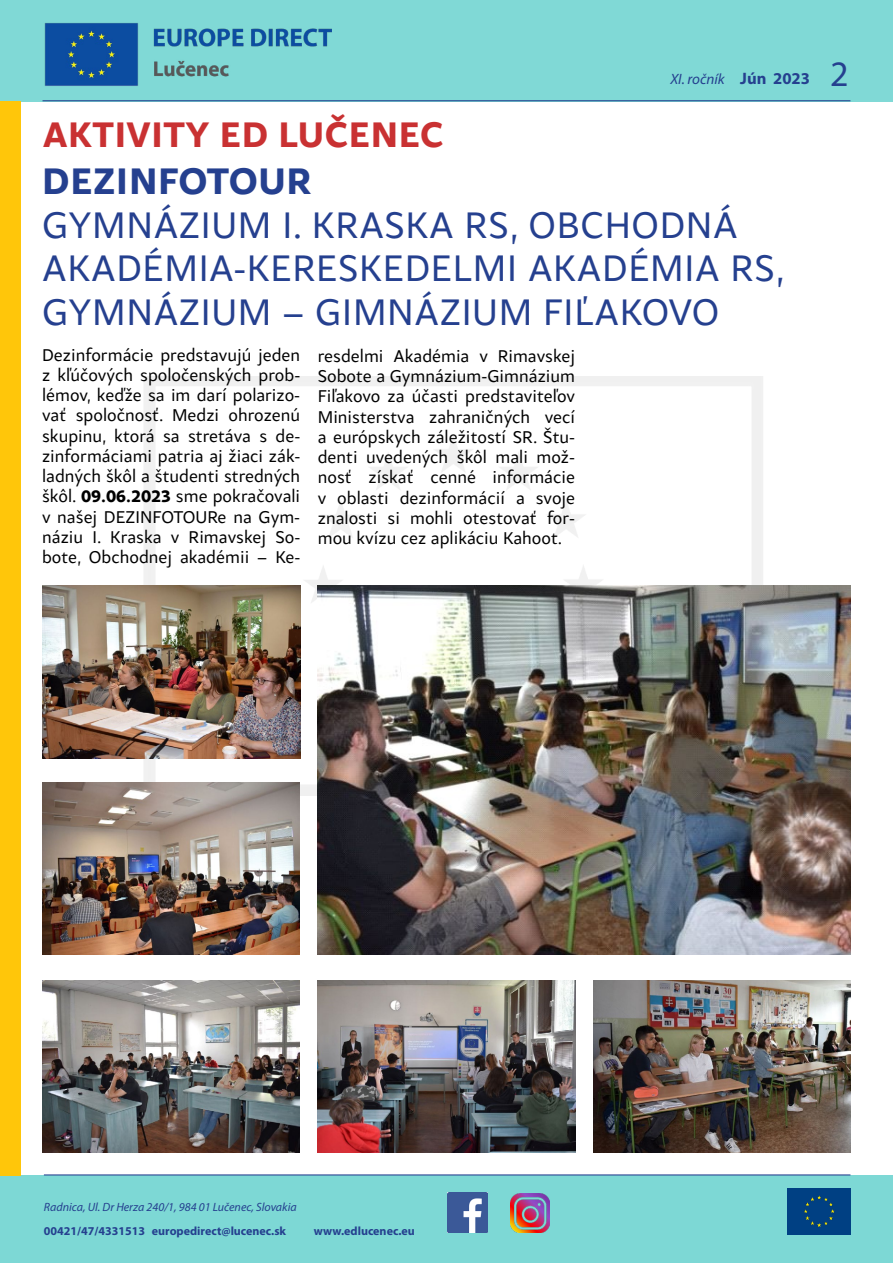
<style>
.page{position:relative;width:893px;height:1263px;background:#fff}
.page>*{position:absolute;margin:0;border:0;box-sizing:border-box;transform-origin:0 0}
.t1{font:39px/43.5px "Samo Sans";letter-spacing:.015em;color:#25408f}
.t2{font:700 39px "Samo Sans";letter-spacing:.015em;color:#25408f}
.t3{font:700 37.5px "Samo Sans";letter-spacing:.015em;color:#c93132}
.t4{font:18px/20.2px "Samo Sans";color:#000;text-align:justify}
.t5{font:italic 15px "Myriad Pro";color:#25408f}
.t6{font:700 12px "Myriad Pro";color:#25408f}
.t7{font:italic 12px "Myriad Pro";color:#25408f}
.s1{font-weight:700;font-style:normal;font-size:16.65px}
.s2{font-style:normal;font-size:36px}
.s3{font-weight:700}
</style>
<div class="page">
<img style="left:143px;top:377px;width:624px;height:418px">
<div style="left:0;top:0;width:893px;height:101px;background:#80d9d6"></div>
<div style="left:0;top:1175px;width:893px;height:88px;background:#7dd8d5"></div>
<div style="left:787px;top:1188px;width:63px;height:47px;background:#004083"></div>
<img style="left:804px;top:1195px;width:31px;height:32px">
<div style="left:0;top:101px;width:21px;height:1074px;background:#ffc60a"></div>
<img style="left:448px;top:1193px;width:39px;height:39px">
<img style="left:510px;top:1193px;width:39px;height:39px">
<hr style="left:43px;top:100px;width:807px;height:1px;background:#25408f">
<hr style="left:44px;top:1174px;width:806px;height:1px;background:#25408f">
<img style="left:44px;top:23px;width:287px;height:63px">
<img style="left:42px;top:586px;width:258px;height:172px">
<img style="left:42px;top:782px;width:258px;height:172px">
<img style="left:42px;top:980px;width:258px;height:172px">
<img style="left:318px;top:586px;width:532px;height:368px">
<img style="left:318px;top:980px;width:257px;height:172px">
<img style="left:593px;top:980px;width:257px;height:172px">
<h2 class="t3" style="left:43px;top:111px;width:403px">AKTIVITY ED LUČENEC</h2>
<p class="t5" style="left:670px;top:70px;width:180px">XI. ročník <span class="s1">Jún 2023</span> <span class="s2">2</span></p>
<h1 class="t2" style="left:42px;top:157px;width:271px">DEZINFOTOUR</h1>
<h1 class="t1" style="left:42px;top:203px;width:744px">GYMNÁZIUM I. KRASKA RS, OBCHODNÁ<br>AKADÉMIA-KERESKEDELMI AKADÉMIA RS,<br>GYMNÁZIUM – GIMNÁZIUM FIĽAKOVO</h1>
<p class="t4" style="left:42px;top:344px;width:260px">Dezinformácie predstavujú jeden z kľúčových spoločenských prob&shy;lémov, keďže sa im darí polarizo&shy;vať spoločnosť. Medzi ohrozenú skupinu, ktorá sa stretáva s de&shy;zinformáciami patria aj žiaci zák&shy;ladných škôl a študenti stredných škôl. <span class="s3">09.06.2023</span> sme pokračovali v našej DEZINFOTOURe na Gym&shy;náziu I. Kraska v Rimavskej So&shy;bote, Obchodnej akadémii – Ke-</p>
<p class="t4" style="left:318px;top:346px;width:259px">resdelmi Akadémia v Rimavskej Sobote a Gymnázium-Gimnázium Fiľakovo za účasti predstaviteľov Ministerstva zahraničných vecí a európskych záležitostí SR. Štu&shy;denti uvedených škôl mali mož&shy;nosť získať cenné informácie v oblasti dezinformácií a svoje znalosti si mohli otestovať for&shy;mou kvízu cez aplikáciu Kahoot.</p>
<p class="t7" style="left:44px;top:1199px;width:254px">Radnica, Ul. Dr Herza 240/1, 984 01 Lučenec, Slovakia</p>
<p class="t6" style="left:44px;top:1223px;width:244px">00421/47/4331513 europedirect@lucenec.sk</p>
<p class="t6" style="left:314px;top:1223px;width:102px">www.edlucenec.eu</p>
</div>
